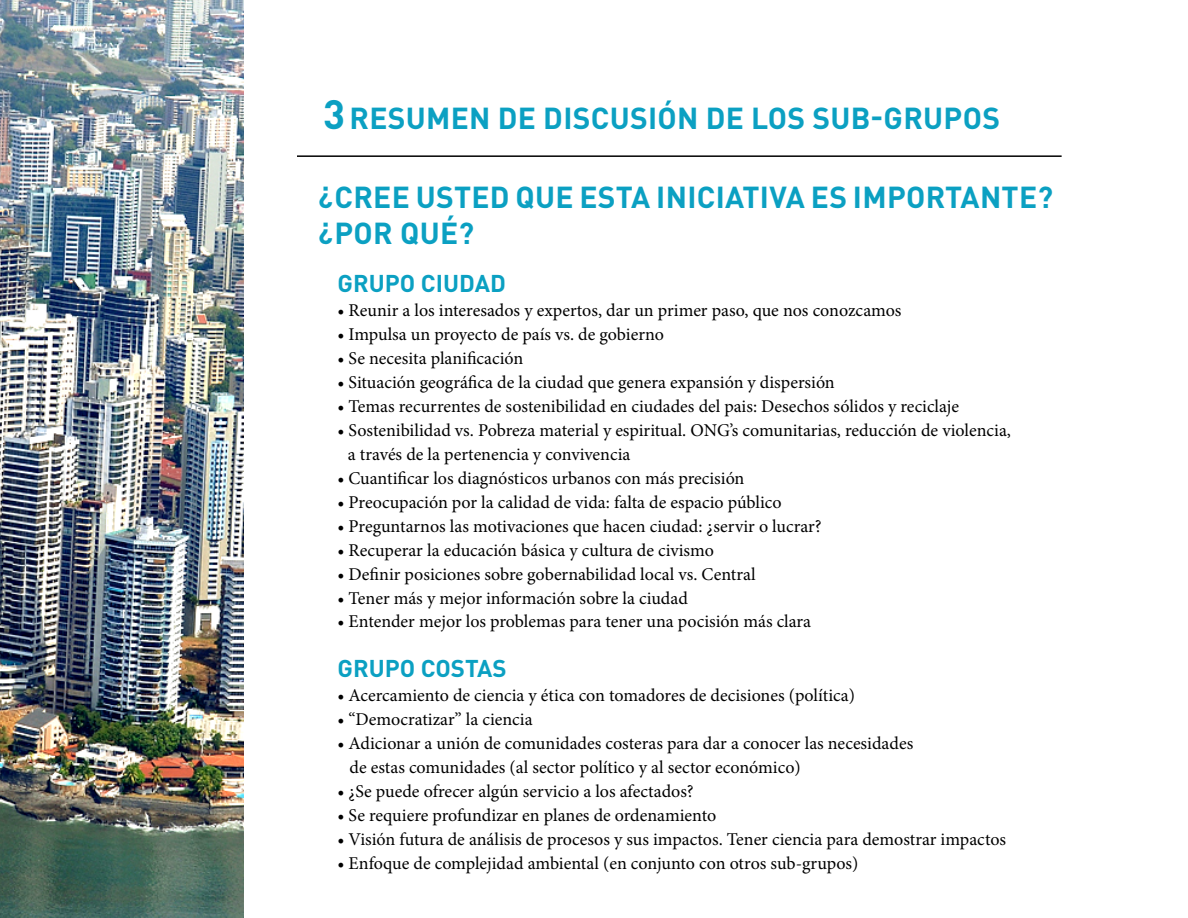
<style>
.page{position:relative;width:1188px;height:918px;background:#fff}
.page>*{position:absolute;margin:0;border:0;box-sizing:border-box;transform-origin:0 0}
.t1{font:700 30px "DIN Pro";letter-spacing:.01em;color:#0ba0c2}
.t2{font:700 24px "DIN Pro";color:#0ba0c2}
.t3{font:18px/24px "Minion Pro";color:#000}
.s1{font-size:40.5px}
</style>
<div class="page">
<img style="left:0;top:0;width:243px;height:918px">
<hr style="left:297px;top:155px;width:765px;height:2px;background:#000">
<h1 class="t1" style="left:323px;top:93px;width:65px"><span class="s1">3</span>RESU</h1>
<h1 class="t1" style="left:426px;top:93px;width:575px">MEN DE DISCUSIÓN DE LOS SUB-GRUPOS</h1>
<h1 class="t1" style="left:319px;top:172px;width:54px">¿CREE</h1>
<h1 class="t1" style="left:416px;top:172px;width:20px">USTED</h1>
<h1 class="t1" style="left:516px;top:172px;width:20px">QUE</h1>
<h1 class="t1" style="left:580px;top:172px;width:19px">ESTA</h1>
<h1 class="t1" style="left:656px;top:172px;width:16px">INICIATIVA</h1>
<h1 class="t1" style="left:811px;top:172px;width:62px">ES IMPORTANTE</h1>
<h1 class="t1" style="left:1037px;top:172px;width:17px">?</h1>
<h1 class="t1" style="left:319px;top:208px;width:157px">¿POR QUÉ?</h1>
<h2 class="t2" style="left:338px;top:263px;width:170px">GRUPO CIUDAD</h2>
<p class="t3" style="left:338px;top:298px;width:566px">• Reunir a los interesados y expertos, dar un primer paso, que nos conozcamos</p>
<p class="t3" style="left:338px;top:322px;width:328px">• Impulsa un proyecto de país vs. de gobierno</p>
<p class="t3" style="left:338px;top:346px;width:187px">• Se necesita planificación</p>
<p class="t3" style="left:338px;top:370px;width:499px">• Situación geográfica de la ciudad que genera expansión y dispersión</p>
<p class="t3" style="left:338px;top:394px;width:623px">• Temas recurrentes de sostenibilidad en ciudades del pais: Desechos sólidos y reciclaje</p>
<p class="t3" style="left:348px;top:418px;width:665px;text-indent:-10px">• Sostenibilidad vs. Pobreza material y espiritual. ONG’s comunitarias, reducción de violencia, a través de la pertenencia y convivencia</p>
<p class="t3" style="left:338px;top:466px;width:408px">• Cuantificar los diagnósticos urbanos con más precisión</p>
<p class="t3" style="left:338px;top:490px;width:446px">• Preocupación por la calidad de vida: falta de espacio público</p>
<p class="t3" style="left:338px;top:514px;width:486px">• Preguntarnos las motivaciones que hacen ciudad: ¿servir o lucrar?</p>
<p class="t3" style="left:338px;top:538px;width:378px">• Recuperar la educación básica y cultura de civismo</p>
<p class="t3" style="left:338px;top:562px;width:420px">• Definir posiciones sobre gobernabilidad local vs. Central</p>
<p class="t3" style="left:338px;top:586px;width:352px">• Tener más y mejor información sobre la ciudad</p>
<p class="t3" style="left:338px;top:610px;width:475px">• Entender mejor los problemas para tener una pocisión más clara</p>
<h2 class="t2" style="left:338px;top:648px;width:171px">GRUPO COSTAS</h2>
<p class="t3" style="left:338px;top:683px;width:519px">• Acercamiento de ciencia y ética con tomadores de decisiones (política)</p>
<p class="t3" style="left:338px;top:707px;width:197px">• “Democratizar” la ciencia</p>
<p class="t3" style="left:350px;top:731px;width:565px;text-indent:-12px">• Adicionar a unión de comunidades costeras para dar a conocer las necesidades de estas comunidades (al sector político y al sector económico)</p>
<p class="t3" style="left:338px;top:779px;width:358px">• ¿Se puede ofrecer algún servicio a los afectados?</p>
<p class="t3" style="left:338px;top:803px;width:380px">• Se requiere profundizar en planes de ordenamiento</p>
<p class="t3" style="left:338px;top:827px;width:670px">• Visión futura de análisis de procesos y sus impactos. Tener ciencia para demostrar impactos</p>
<p class="t3" style="left:338px;top:851px;width:522px">• Enfoque de complejidad ambiental (en conjunto con otros sub-grupos)</p>
</div>
